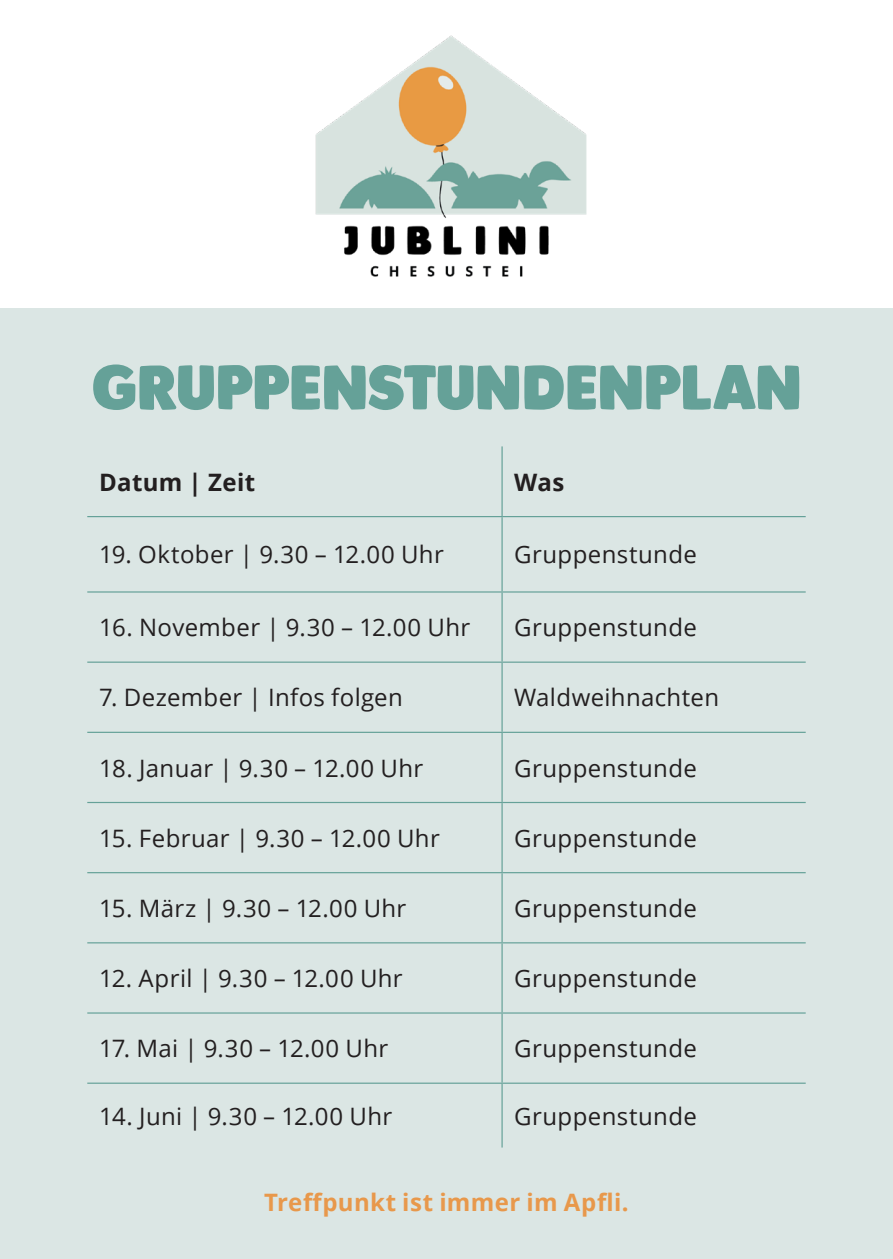
<style>
.page{position:relative;width:893px;height:1259px;background:#fff}
.page>*{position:absolute;margin:0;border:0;box-sizing:border-box;transform-origin:0 0}
.t1{font:60px "Plumpfull";color:#65a198}
.t2{font:24px "Open Sans";letter-spacing:.015em;color:#231f20}
.t3{font:700 24px "Open Sans";letter-spacing:.015em;color:#e8984b}
.t4{font:700 24px "Open Sans";letter-spacing:.01em;color:#231f20}
</style>
<div class="page">
<div style="left:0;top:308px;width:893px;height:951px;background:#dbe6e4"></div>
<img style="left:315px;top:35px;width:272px;height:242px">
<hr style="left:501px;top:446px;width:2px;height:70px;background:#65a198">
<hr style="left:87px;top:516px;width:415px;height:1px;background:#65a198">
<hr style="left:502px;top:516px;width:304px;height:1px;background:#65a198">
<hr style="left:501px;top:517px;width:2px;height:74px;background:#65a198">
<hr style="left:87px;top:591px;width:415px;height:1px;background:#65a198">
<hr style="left:502px;top:591px;width:304px;height:1px;background:#65a198">
<hr style="left:501px;top:592px;width:2px;height:69px;background:#65a198">
<hr style="left:87px;top:661px;width:415px;height:2px;background:#65a198">
<hr style="left:502px;top:661px;width:304px;height:2px;background:#65a198">
<hr style="left:501px;top:663px;width:2px;height:68px;background:#65a198">
<hr style="left:87px;top:731px;width:415px;height:2px;background:#65a198">
<hr style="left:502px;top:731px;width:304px;height:2px;background:#65a198">
<hr style="left:501px;top:733px;width:2px;height:69px;background:#65a198">
<hr style="left:87px;top:802px;width:415px;height:1px;background:#65a198">
<hr style="left:502px;top:802px;width:304px;height:1px;background:#65a198">
<hr style="left:501px;top:803px;width:2px;height:69px;background:#65a198">
<hr style="left:87px;top:872px;width:415px;height:1px;background:#65a198">
<hr style="left:502px;top:872px;width:304px;height:1px;background:#65a198">
<hr style="left:501px;top:873px;width:2px;height:69px;background:#65a198">
<hr style="left:87px;top:942px;width:415px;height:1px;background:#65a198">
<hr style="left:502px;top:942px;width:304px;height:1px;background:#65a198">
<hr style="left:501px;top:943px;width:2px;height:69px;background:#65a198">
<hr style="left:87px;top:1012px;width:415px;height:1px;background:#65a198">
<hr style="left:502px;top:1012px;width:304px;height:1px;background:#65a198">
<hr style="left:501px;top:1013px;width:2px;height:69px;background:#65a198">
<hr style="left:87px;top:1082px;width:415px;height:1px;background:#65a198">
<hr style="left:502px;top:1082px;width:304px;height:1px;background:#65a198">
<hr style="left:501px;top:1083px;width:2px;height:64px;background:#65a198">
<h1 class="t1" style="left:92px;top:346px;width:710px">GRUPPENSTUNDENPLAN</h1>
<p class="t4" style="left:99px;top:465px;width:157px">Datum | Zeit</p>
<p class="t4" style="left:514px;top:465px;width:52px">Was</p>
<p class="t2" style="left:99px;top:538px;width:346px">19. Oktober | 9.30 – 12.00 Uhr</p>
<p class="t2" style="left:514px;top:538px;width:184px">Gruppenstunde</p>
<p class="t2" style="left:99px;top:611px;width:372px">16. November | 9.30 – 12.00 Uhr</p>
<p class="t2" style="left:514px;top:611px;width:184px">Gruppenstunde</p>
<p class="t2" style="left:99px;top:681px;width:305px">7. Dezember | Infos folgen</p>
<p class="t2" style="left:514px;top:681px;width:206px">Waldweihnachten</p>
<p class="t2" style="left:99px;top:751px;width:325px">18. Januar | 9.30 – 12.00 Uhr</p>
<p class="t2" style="left:514px;top:751px;width:184px">Gruppenstunde</p>
<p class="t2" style="left:99px;top:821px;width:342px">15. Februar | 9.30 – 12.00 Uhr</p>
<p class="t2" style="left:514px;top:821px;width:184px">Gruppenstunde</p>
<p class="t2" style="left:99px;top:892px;width:309px">15. März | 9.30 – 12.00 Uhr</p>
<p class="t2" style="left:514px;top:892px;width:184px">Gruppenstunde</p>
<p class="t2" style="left:99px;top:962px;width:305px">12. April | 9.30 – 12.00 Uhr</p>
<p class="t2" style="left:514px;top:962px;width:184px">Gruppenstunde</p>
<p class="t2" style="left:99px;top:1032px;width:290px">17. Mai | 9.30 – 12.00 Uhr</p>
<p class="t2" style="left:514px;top:1032px;width:184px">Gruppenstunde</p>
<p class="t2" style="left:99px;top:1099px;width:294px">14. Juni | 9.30 – 12.00 Uhr</p>
<p class="t2" style="left:514px;top:1099px;width:184px">Gruppenstunde</p>
<p class="t3" style="left:264px;top:1185px;width:366px">Treffpunkt ist immer im Apfli.</p>
</div>
